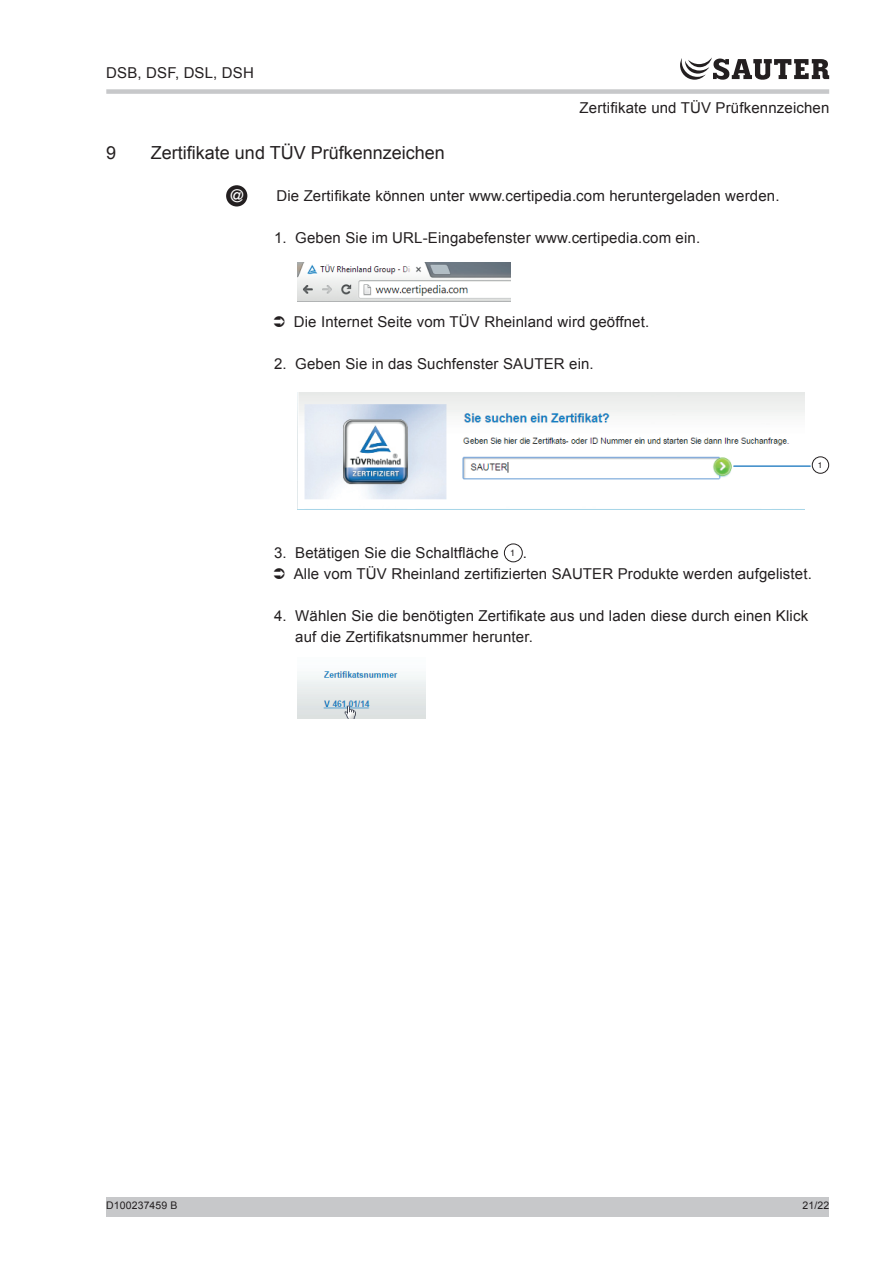
<style>
.page{position:relative;width:893px;height:1263px;background:#fff}
.page>*{position:absolute;margin:0;border:0;box-sizing:border-box;transform-origin:0 0}
.t1{font:18px "Arial";color:#231f20}
.t2{font:17.55px "Helvetica";color:#fff}
.t3{font:15px/21px "Arial";letter-spacing:.01em;color:#231f20}
.t4{font:10.5px "Arial";letter-spacing:.01em;color:#231f20}
.t5{font:8.25px "Helvetica";color:#231f20}
.s1{font-family:"Helvetica";font-size:9px}
</style>
<div class="page">
<div style="left:106px;top:1197px;width:723px;height:19px;background:#c7c8ca"></div>
<div style="left:106px;top:89px;width:723px;height:5px;background:#c7c8ca"></div>
<svg style="left:680px;top:57px;width:149px;height:23px"></svg>
<img style="left:298px;top:263px;width:212px;height:39px">
<img style="left:298px;top:393px;width:506px;height:117px">
<div style="left:812px;top:457px;width:17px;height:16px;border:1px solid #231f20;border-radius:50%"></div>
<hr style="left:734px;top:465px;width:76px;height:2px;background:#257ec2">
<div style="left:504px;top:544px;width:18px;height:18px;border:1px solid #231f20;border-radius:50%"></div>
<img style="left:298px;top:671px;width:127px;height:48px">
<div style="left:226px;top:185px;width:21px;height:21px;background:#231f20;border-radius:50%"></div>
<p class="t3" style="left:106px;top:62px;width:149px">DSB, DSF, DSL, DSH</p>
<p class="t3" style="left:580px;top:97px;width:251px">Zertifikate und TÜV Prüfkennzeichen</p>
<p class="t1" style="left:106px;top:141px;width:12px">9</p>
<p class="t1" style="left:151px;top:141px;width:295px">Zertifikate und TÜV Prüfkennzeichen</p>
<p class="t3" style="left:276px;top:185px;width:505px">Die Zertifikate können unter www.certipedia.com heruntergeladen werden.</p>
<p class="t3" style="left:274px;top:227px;width:428px">1. Geben Sie im URL-Eingabefenster www.certipedia.com ein.</p>
<p class="t2" style="left:228px;top:186px;width:19px">@</p>
<p class="t3" style="left:294px;top:311px;width:357px">Die Internet Seite vom TÜV Rheinland wird geöffnet.</p>
<p class="t3" style="left:274px;top:353px;width:321px">2. Geben Sie in das Suchfenster SAUTER ein.</p>
<p class="t5" style="left:818px;top:460px;width:6px">1</p>
<p class="t3" style="left:294px;top:542px;width:520px;text-indent:-20px">3. Betätigen Sie die Schaltfläche <span class="s1">1</span> .<br>Alle vom TÜV Rheinland zertifizierten SAUTER Produkte werden aufgelistet.</p>
<p class="t3" style="left:295px;top:605px;width:514px;text-indent:-21px">4. Wählen Sie die benötigten Zertifikate aus und laden diese durch einen Klick auf die Zertifikatsnummer herunter.</p>
<p class="t4" style="left:106px;top:1198px;width:73px">D100237459 B</p>
<p class="t4" style="left:802px;top:1198px;width:28px">21/22</p>
</div>
